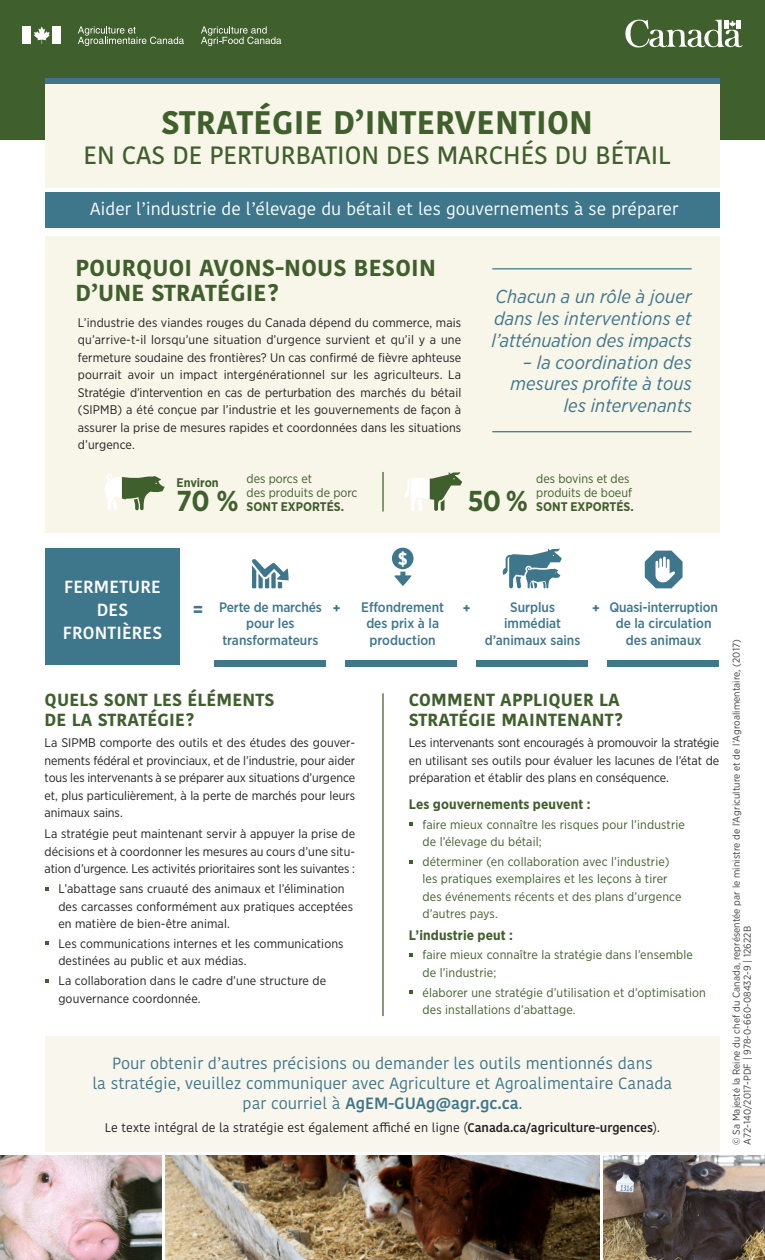
<style>
.page{position:relative;width:765px;height:1260px;background:#fff}
.page>*{position:absolute;margin:0;border:0;box-sizing:border-box;transform-origin:0 0}
.t1{font:700 32.5px "Kohinoor Bangla";letter-spacing:.01em;color:#3f5f2c}
.t2{font:700 28.75px "Gotham Narrow";color:#3f5f2c}
.t3{font:500 25px "Kohinoor Bangla";color:#3f5f2c}
.t4{font:700 23.12px/24.9px "Kohinoor Bangla";letter-spacing:.01em;color:#3f5f2c}
.t5{font:italic 18.75px/21.9px "Gotham Narrow";letter-spacing:.01em;color:#3e768c;text-align:justify}
.t6{font:700 18.75px "Gotham Narrow";color:#3e768c}
.t7{font:700 17.88px "Gotham Narrow";color:#fff}
.t8{font:700 17.5px/20px "Kohinoor Bangla";letter-spacing:.01em;color:#3f5f2c}
.t9{font:17.5px "Kohinoor Bangla";color:#fff}
.t10{font:600 17.5px/23.4px "Kohinoor Bangla";letter-spacing:.01em;color:#fff;text-align:center}
.t11{font:16.25px/20px "Kohinoor Bangla";color:#3e768c;text-align:center}
.t12{font:500 13.75px/16.2px "Gotham Narrow";color:#3e768c;text-align:center}
.t13{font:700 13.75px "Gotham Narrow";letter-spacing:.01em;color:#3f5f2c}
.t14{font:700 13.75px "Gotham Narrow";color:#3e768c}
.t15{font:12.5px/17.5px "Gotham Narrow";letter-spacing:.01em;color:#231f20;text-align:justify}
.t16{font:12.5px/17.5px "Gotham Narrow";letter-spacing:.01em;color:#3f5f2c}
.t17{font:12.5px "Kohinoor Bangla";color:#231f20}
.t18{font:700 12.5px "Gotham Narrow";color:#3f5f2c}
.t19{font:10px/11.2px "Gotham Narrow";letter-spacing:.01em;color:#3e3e3f}
.s1{font-weight:600}
</style>
<div class="page">
<div style="left:0;top:0;width:765px;height:140px;background:#3f5f2c"></div>
<div style="left:45px;top:1036px;width:675px;height:115px;background:#f9f7ed"></div>
<div style="left:45px;top:192px;width:675px;height:36px;background:#3e768c"></div>
<div style="left:45px;top:82px;width:675px;height:106px;background:#f8f5e9"></div>
<div style="left:45px;top:78px;width:675px;height:6px;background:#3e768c"></div>
<svg style="left:625px;top:19px;width:118px;height:29px"></svg>
<svg style="left:34px;top:26px;width:16px;height:18px"></svg>
<div style="left:22px;top:26px;width:9px;height:18px;background:#fff"></div>
<div style="left:53px;top:26px;width:8px;height:18px;background:#fff"></div>
<svg style="left:201px;top:26px;width:80px;height:20px"></svg>
<svg style="left:78px;top:26px;width:106px;height:20px"></svg>
<svg style="left:502px;top:548px;width:60px;height:40px"></svg>
<img style="left:166px;top:1156px;width:433px;height:104px">
<img style="left:0;top:1156px;width:161px;height:104px">
<img style="left:604px;top:1156px;width:161px;height:104px">
<div style="left:45px;top:236px;width:675px;height:297px;background:#f8f5e9"></div>
<svg style="left:45px;top:887px;width:3px;height:4px"></svg>
<svg style="left:45px;top:979px;width:3px;height:4px"></svg>
<svg style="left:409px;top:822px;width:4px;height:4px"></svg>
<svg style="left:409px;top:860px;width:4px;height:3px"></svg>
<svg style="left:409px;top:953px;width:4px;height:4px"></svg>
<svg style="left:409px;top:990px;width:4px;height:4px"></svg>
<hr style="left:492px;top:268px;width:200px;height:1px;background:#3e768c">
<hr style="left:492px;top:431px;width:200px;height:1px;background:#3e768c">
<hr style="left:382px;top:693px;width:2px;height:323px;background:#3f5f2c">
<div style="left:45px;top:548px;width:135px;height:117px;background:#3e768c"></div>
<div style="left:214px;top:660px;width:112px;height:6px;background:#3e768c"></div>
<div style="left:345px;top:660px;width:112px;height:6px;background:#3e768c"></div>
<div style="left:477px;top:660px;width:111px;height:6px;background:#3e768c"></div>
<div style="left:608px;top:660px;width:111px;height:6px;background:#3e768c"></div>
<svg style="left:252px;top:559px;width:37px;height:29px"></svg>
<svg style="left:394px;top:572px;width:18px;height:14px"></svg>
<svg style="left:391px;top:546px;width:24px;height:24px"></svg>
<div style="left:389px;top:545px;width:27px;height:27px;border:2px solid #fff;border-radius:50%"></div>
<svg style="left:645px;top:551px;width:38px;height:37px"></svg>
<hr style="left:382px;top:472px;width:2px;height:40px;background:#3f5f2c">
<svg style="left:105px;top:474px;width:60px;height:36px"></svg>
<svg style="left:405px;top:472px;width:57px;height:39px"></svg>
<p class="t1" style="left:161px;top:94px;width:434px">STRATÉGIE D’INTERVENTION</p>
<p class="t3" style="left:84px;top:135px;width:589px">EN CAS DE PERTURBATION DES MARCHÉS DU BÉTAIL</p>
<p class="t9" style="left:90px;top:195px;width:590px">Aider l’industrie de l’élevage du bétail et les gouvernements à se préparer</p>
<p class="t4" style="left:76px;top:255px;width:362px">POURQUOI AVONS-NOUS BESOIN<br>D’UNE STRATÉGIE?</p>
<p class="t15" style="left:78px;top:313px;width:385px">L’industrie des viandes rouges du Canada dépend du commerce, mais qu’arrive-t-il lorsqu’une situation d’urgence survient et qu’il y a une fermeture soudaine des frontières? Un cas confirmé de fièvre aphteuse pourrait avoir un impact intergénérationnel sur les agriculteurs. La Stratégie d’intervention en cas de perturbation des marchés du bétail (SIPMB) a été conçue par l’industrie et les gouvernements de façon à assurer la prise de mesures rapides et coordonnées dans les situations d’urgence.</p>
<p class="t5" style="left:492px;top:285px;width:201px">Chacun a un rôle à jouer dans les interventions et l’atténuation des impacts</p>
<p class="t5" style="left:510px;top:351px;width:183px;text-align:right">– la coordination des mesures profite à tous les intervenants</p>
<p class="t16" style="left:247px;top:471px;width:112px;line-height:13.8px">des porcs et<br>des produits de porc</p>
<p class="t18" style="left:247px;top:499px;width:99px">SONT EXPORTÉS.</p>
<p class="t18" style="left:177px;top:475px;width:44px">Environ</p>
<p class="t2" style="left:177px;top:483px;width:64px">70 %</p>
<p class="t2" style="left:468px;top:482px;width:62px">50 %</p>
<p class="t16" style="left:536px;top:471px;width:97px;line-height:13.8px">des bovins et des produits de boeuf</p>
<p class="t18" style="left:536px;top:499px;width:99px">SONT EXPORTÉS.</p>
<p class="t10" style="left:63px;top:574px;width:101px">FERMETURE<br>DES<br>FRONTIÈRES</p>
<p class="t7" style="left:398px;top:548px;width:11px">$</p>
<p class="t6" style="left:193px;top:597px;width:12px">=</p>
<p class="t12" style="left:219px;top:599px;width:104px">Perte de marchés</p>
<p class="t14" style="left:333px;top:599px;width:9px">+</p>
<p class="t14" style="left:463px;top:599px;width:9px">+</p>
<p class="t14" style="left:592px;top:599px;width:9px">+</p>
<p class="t12" style="left:222px;top:615px;width:97px">pour les transformateurs</p>
<p class="t12" style="left:361px;top:599px;width:84px">Effondrement des prix à la production</p>
<p class="t12" style="left:485px;top:599px;width:97px">Surplus immédiat d’animaux sains</p>
<p class="t12" style="left:609px;top:599px;width:110px">Quasi-interruption de la circulation des animaux</p>
<p class="t8" style="left:45px;top:689px;width:231px">QUELS SONT LES ÉLÉMENTS<br>DE LA STRATÉGIE?</p>
<p class="t15" style="left:45px;top:734px;width:312px">La SIPMB comporte des outils et des études des gouver&shy;nements fédéral et provinciaux, et de l’industrie, pour aider tous les intervenants à se préparer aux situations d’urgence et, plus particulièrement, à la perte de marchés pour leurs animaux sains.</p>
<p class="t15" style="left:45px;top:825px;width:312px">La stratégie peut maintenant servir à appuyer la prise de décisions et à coordonner les mesures au cours d’une situ&shy;ation d’urgence. Les activités prioritaires sont les suivantes :</p>
<p class="t15" style="left:58px;top:880px;width:296px;text-align:left">L’abattage sans cruauté des animaux et l’élimination des carcasses conformément aux pratiques acceptées en matière de bien-être animal.</p>
<p class="t15" style="left:58px;top:934px;width:287px">Les communications internes et les communications destinées au public et aux médias.</p>
<p class="t15" style="left:58px;top:972px;width:269px">La collaboration dans le cadre d’une structure de gouvernance coordonnée.</p>
<p class="t8" style="left:409px;top:689px;width:216px">COMMENT APPLIQUER LA<br>STRATÉGIE MAINTENANT?</p>
<p class="t15" style="left:409px;top:734px;width:312px">Les intervenants sont encouragés à promouvoir la stratégie en utilisant ses outils pour évaluer les lacunes de l’état de préparation et établir des plans en conséquence.</p>
<p class="t13" style="left:409px;top:795px;width:183px">Les gouvernements peuvent :</p>
<p class="t16" style="left:423px;top:815px;width:264px">faire mieux connaître les risques pour l’industrie de l’élevage du bétail;</p>
<p class="t16" style="left:423px;top:853px;width:260px">déterminer (en collaboration avec l’industrie) les pratiques exemplaires et les leçons à tirer des événements récents et des plans d’urgence d’autres pays.</p>
<p class="t13" style="left:409px;top:926px;width:106px">L’industrie peut :</p>
<p class="t16" style="left:423px;top:946px;width:272px">faire mieux connaître la stratégie dans l’ensemble de l’industrie;</p>
<p class="t16" style="left:423px;top:983px;width:285px">élaborer une stratégie d’utilisation et d’optimisation des installations d’abattage.</p>
<p class="t11" style="left:93px;top:1053px;width:581px">Pour obtenir d’autres précisions ou demander les outils mentionnés dans<br>la stratégie, veuillez communiquer avec Agriculture et Agroalimentaire Canada par courriel à <span class="s1">AgEM-GUAg@agr.gc.ca</span>.</p>
<p class="t17" style="left:105px;top:1118px;width:557px">Le texte intégral de la stratégie est également affiché en ligne (<span class="s1">Canada.ca/agriculture-urgences</span>).</p>
<p class="t19" style="left:730px;top:1145px;width:507px;rotate:-90deg">© Sa Majesté la Reine du chef du Canada, représentée par le ministre de l’Agriculture et de l’Agroalimentaire, (2017)<br>A72-140/2017-PDF | 978-0-660-08432-9 | 12622B</p>
</div>
